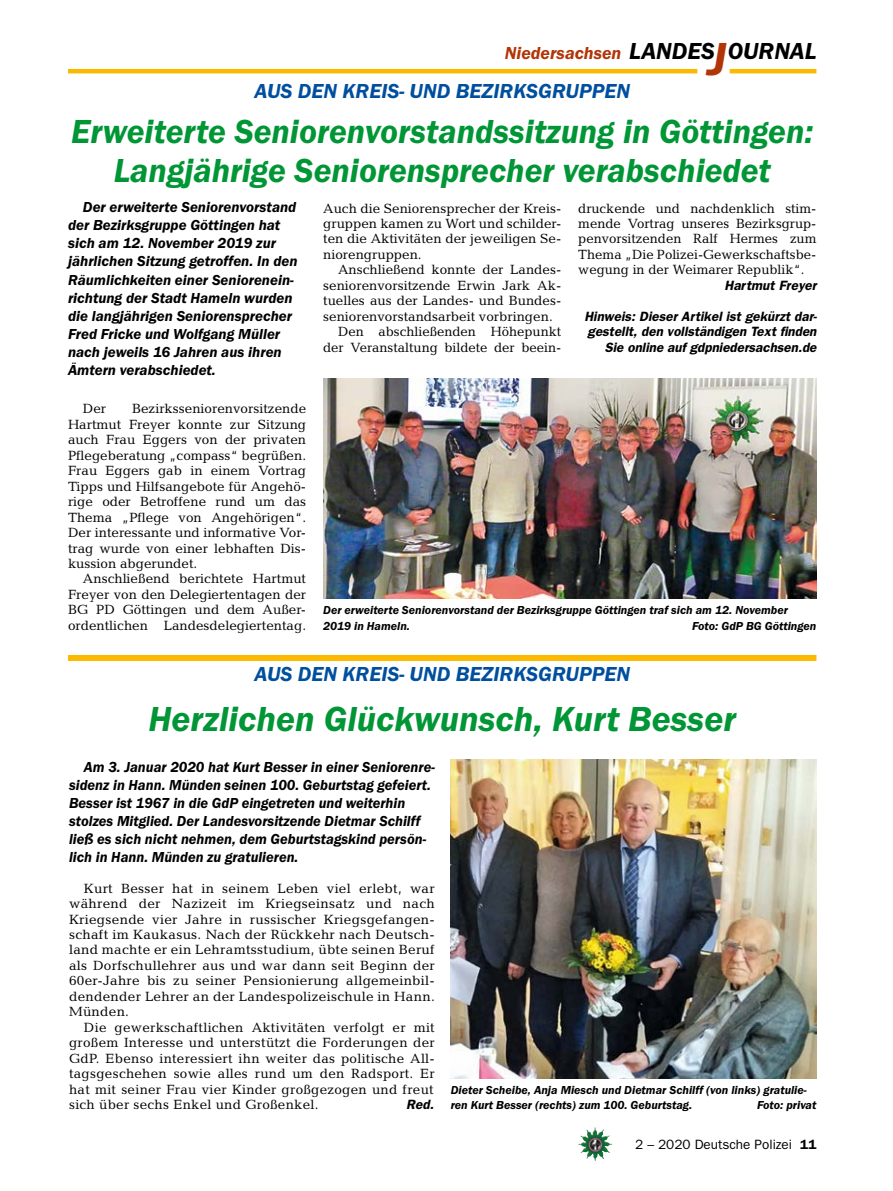
<style>
.page{position:relative;width:893px;height:1191px;background:#fff}
.page>*{position:absolute;margin:0;border:0;box-sizing:border-box;transform-origin:0 0}
._03__HEADLINE_2spalt{font:italic 600 36px "Franklin Gothic Itc T";color:#009636}
._03__HEADLINE_2spalt-2{font:italic 600 34.5px/39px "Franklin Gothic Itc T";color:#009636;text-align:center}
.t1{font:italic 600 24px "Franklin Gothic Itc T";color:#000}
._01__RUBRIKENZEILE_o{font:italic 600 21px "Franklin Gothic Itc T";color:#004f9f}
._01__RUBRIKENZEILE_m{font:italic 600 21px "Franklin Gothic Itc T";color:#004f9f}
.t2{font:italic 600 18px "Franklin Gothic Itc T";color:#b13507}
._08__VORSPANN{font:italic 600 15px/18px "Franklin Gothic Itc T";color:#000}
._09__GRUNDTEXT___Blo{font:13.5px/15.5px "Candida";color:#000;text-align:justify}
._13__UNTERSCHRIFT_Ar{font:italic 600 13.5px/15.5px "Franklin Gothic";color:#000;text-align:right}
.t3{font:13.5px "Franklin Gothic";color:#000}
._09__GRUNDTEXT___Blo-2{font:italic 600 13.5px "Franklin Gothic";color:#000}
._12__BILDUNTERSCHRIF{font:italic 600 12px/15.5px "Franklin Gothic Itc T";color:#000}
.s1{font-size:48px;color:#b13507}
.s2{font-weight:600}
</style>
<div class="page">
<img style="left:578px;top:1127px;width:17px;height:25px">
<hr style="left:730px;top:69px;width:86px;height:4px;background:#fbba00">
<hr style="left:68px;top:69px;width:629px;height:4px;background:#fbba00">
<img style="left:323px;top:378px;width:493px;height:221px">
<div style="left:68px;top:655px;width:748px;height:6px;background:#fbba00"></div>
<img style="left:451px;top:759px;width:365px;height:319px">
<h3 class="t1" style="left:629px;top:37px;width:189px">LANDES<span class="s1">J</span>OURNAL</h3>
<h3 class="t2" style="left:505px;top:42px;width:118px">Niedersachsen</h3>
<p class="_01__RUBRIKENZEILE_o" style="left:254px;top:79px;width:377px">AUS DEN KREIS- UND BEZIRKSGRUPPEN</p>
<p class="_03__HEADLINE_2spalt-2" style="left:71px;top:111px;width:744px">Erweiterte Seniorenvorstandssitzung in Göttingen:<br>Langjährige Seniorensprecher verabschiedet</p>
<p class="_08__VORSPANN" style="left:68px;top:198px;width:231px;text-indent:15px">Der erweiterte Seniorenvorstand der Bezirksgruppe Göttingen hat sich am 12. November 2019 zur jährlichen Sitzung getroffen. In den<br>Räumlichkeiten einer Seniorenein&shy;richtung der Stadt Hameln wurden die langjährigen Seniorensprecher<br>Fred Fricke und Wolfgang Müller nach jeweils 16 Jahren aus ihren<br>Ämtern verabschiedet.</p>
<p class="_09__GRUNDTEXT___Blo" style="left:83px;top:401px;width:25px">Der</p>
<p class="_09__GRUNDTEXT___Blo" style="left:323px;top:200px;width:240px">Auch die Seniorensprecher der Kreis&shy;gruppen kamen zu Wort und schilder&shy;ten die Aktivitäten der jeweiligen Se&shy;niorengruppen.</p>
<p class="_09__GRUNDTEXT___Blo" style="left:323px;top:262px;width:240px;text-indent:15px">Anschließend konnte der Landes&shy;seniorenvorsitzende Erwin Jark Ak&shy;tuelles aus der Landes- und Bundes&shy;seniorenvorstandsarbeit vorbringen.</p>
<p class="_09__GRUNDTEXT___Blo" style="left:323px;top:324px;width:240px;text-align:right">Den abschließenden Höhepunkt der Veranstaltung bildete der beein-</p>
<p class="_09__GRUNDTEXT___Blo" style="left:578px;top:200px;width:240px">druckende und nachdenklich stim&shy;mende Vortrag unseres Bezirksgrup&shy;penvorsitzenden Ralf Hermes zum Thema „Die Polizei-Gewerkschaftsbe&shy;wegung in der Weimarer Republik“.</p>
<p class="_13__UNTERSCHRIFT_Ar" style="left:724px;top:277px;width:94px">Hartmut Freyer</p>
<p class="_13__UNTERSCHRIFT_Ar" style="left:584px;top:308px;width:234px">Hinweis: Dieser Artikel ist gekürzt dar&shy;gestellt, den vollständigen Text finden<br>Sie online auf gdpniedersachsen.de</p>
<p class="_09__GRUNDTEXT___Blo" style="left:68px;top:401px;width:240px;text-indent:64px">Bezirksseniorenvorsitzende Hartmut Freyer konnte zur Sitzung auch Frau Eggers von der privaten Pflegeberatung „compass“ begrüßen.<br>Frau Eggers gab in einem Vortrag Tipps und Hilfsangebote für Angehö&shy;rige oder Betroffene rund um das Thema „Pflege von Angehörigen“.<br>Der interessante und informative Vor&shy;trag wurde von einer lebhaften Dis&shy;kussion abgerundet.</p>
<p class="_09__GRUNDTEXT___Blo" style="left:68px;top:571px;width:240px;text-align:left;text-indent:15px">Anschließend berichtete Hartmut Freyer von den Delegiertentagen der BG PD Göttingen und dem Außer&shy;ordentlichen Landesdelegiertentag.</p>
<p class="_12__BILDUNTERSCHRIF" style="left:323px;top:602px;width:466px">Der erweiterte Seniorenvorstand der Bezirksgruppe Göttingen traf sich am 12. November<br>2019 in Hameln.</p>
<p class="_12__BILDUNTERSCHRIF" style="left:692px;top:618px;width:126px">Foto: GdP BG Göttingen</p>
<p class="_01__RUBRIKENZEILE_m" style="left:254px;top:661px;width:377px">AUS DEN KREIS- UND BEZIRKSGRUPPEN</p>
<p class="_03__HEADLINE_2spalt" style="left:148px;top:698px;width:589px">Herzlichen Glückwunsch, Kurt Besser</p>
<p class="_08__VORSPANN" style="left:69px;top:757px;width:367px;text-indent:15px">Am 3. Januar 2020 hat Kurt Besser in einer Seniorenre&shy;sidenz in Hann. Münden seinen 100. Geburtstag gefeiert.<br>Besser ist 1967 in die GdP eingetreten und weiterhin stolzes Mitglied. Der Landesvorsitzende Dietmar Schilff ließ es sich nicht nehmen, dem Geburtstagskind persön&shy;lich in Hann. Münden zu gratulieren.</p>
<p class="_09__GRUNDTEXT___Blo" style="left:69px;top:880px;width:367px;text-indent:15px">Kurt Besser hat in seinem Leben viel erlebt, war während der Nazizeit im Kriegseinsatz und nach Kriegsende vier Jahre in russischer Kriegsgefangen&shy;schaft im Kaukasus. Nach der Rückkehr nach Deutsch&shy;land machte er ein Lehramtsstudium, übte seinen Beruf als Dorfschullehrer aus und war dann seit Beginn der 60er-Jahre bis zu seiner Pensionierung allgemeinbil&shy;dendender Lehrer an der Landespolizeischule in Hann.<br>Münden.</p>
<p class="_09__GRUNDTEXT___Blo" style="left:69px;top:1019px;width:367px;text-indent:15px">Die gewerkschaftlichen Aktivitäten verfolgt er mit großem Interesse und unterstützt die Forderungen der GdP. Ebenso interessiert ihn weiter das politische All&shy;tagsgeschehen sowie alles rund um den Radsport. Er hat mit seiner Frau vier Kinder großgezogen und freut sich über sechs Enkel und Großenkel.</p>
<p class="_12__BILDUNTERSCHRIF" style="left:451px;top:1081px;width:358px">Dieter Scheibe, Anja Miesch und Dietmar Schilff (von links) gratulie&shy;ren Kurt Besser (rechts) zum 100. Geburtstag.</p>
<p class="_09__GRUNDTEXT___Blo-2" style="left:406px;top:1096px;width:29px">Red.</p>
<p class="_12__BILDUNTERSCHRIF" style="left:757px;top:1097px;width:61px">Foto: privat</p>
<p class="t3" style="left:635px;top:1136px;width:183px">2 – 2020 Deutsche Polizei <span class="s2">11</span></p>
</div>
